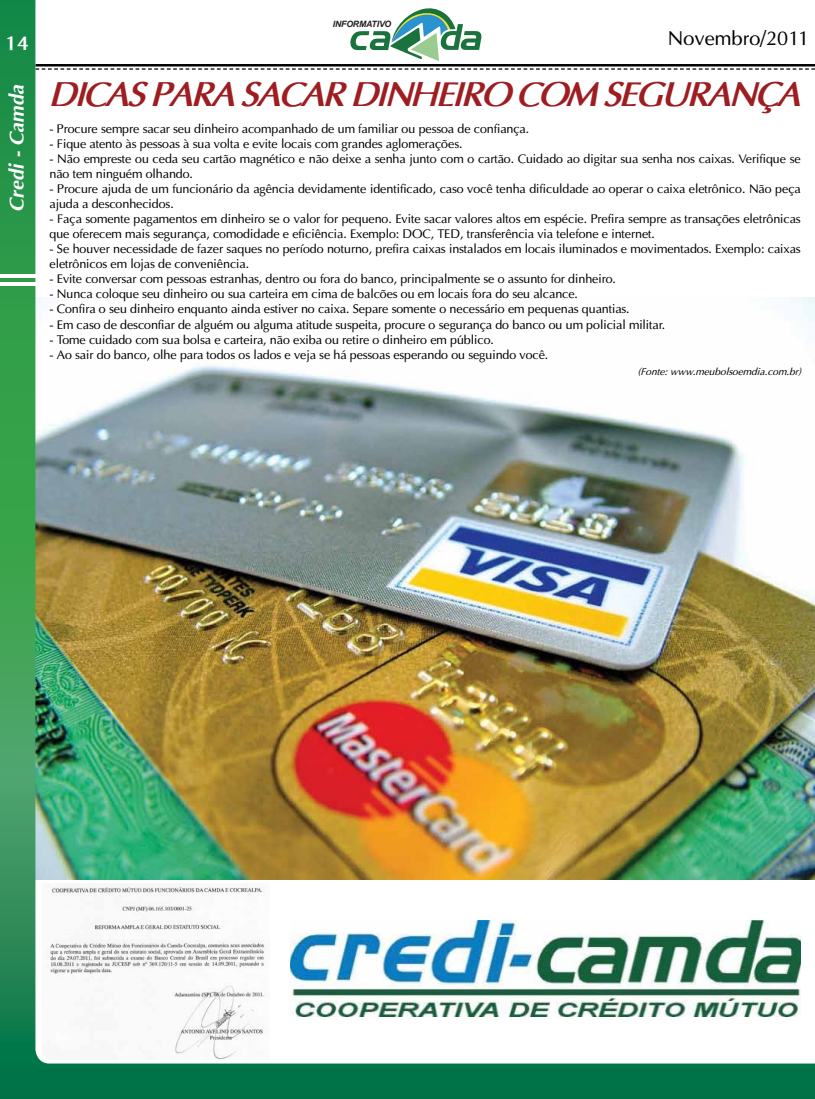
<style>
.page{position:relative;width:815px;height:1099px;background:#fff}
.page>*{position:absolute;margin:0;border:0;box-sizing:border-box;transform-origin:0 0}
.t1{font:italic 700 34.38px "Optima";color:#9d1d21}
.t2{font:20px "Optima";color:#000}
.t3{font:italic 700 20px "Optimum";color:#fff}
.t4{font:700 20px "Optima";color:#fff}
.t5{font:12.5px/15px "Optima";letter-spacing:-.01em;color:#000}
.t6{font:italic 10px "Optima";color:#000}
.t7{font:italic 700 8.75px "Arial";letter-spacing:-.02em;color:#231f20}
</style>
<div class="page">
<img style="left:0;top:0;width:815px;height:1098px">
<hr style="left:0;top:282px;width:40px;height:4px;background:#fff">
<hr style="left:0;top:274px;width:40px;height:3px;background:#fff">
<img style="left:42px;top:883px;width:227px;height:176px">
<img style="left:291px;top:920px;width:510px;height:96px">
<h2 class="t4" style="left:5px;top:31px;width:25px">14</h2>
<h2 class="t3" style="left:4px;top:212px;width:128px;rotate:-90deg">Credi - Camda</h2>
<p class="t7" style="left:333px;top:18px;width:60px">INFORMATIVO</p>
<h2 class="t2" style="left:668px;top:26px;width:143px">Novembro/2011</h2>
<h1 class="t1" style="left:48px;top:74px;width:765px">DICASPARASACARDINHEIRO COM SEGURANÇA</h1>
<p class="t5" style="left:50px;top:122px;width:481px">- Procure sempre sacar seu dinheiro acompanhado de um familiar ou pessoa de confiança.</p>
<p class="t5" style="left:50px;top:137px;width:414px">- Fique atento às pessoas à sua volta e evite locais com grandes aglomerações.</p>
<p class="t5" style="left:50px;top:152px;width:753px">- Não empreste ou ceda seu cartão magnético e não deixe a senha junto com o cartão. Cuidado ao digitar sua senha nos caixas. Verifique se não tem ninguém olhando.</p>
<p class="t5" style="left:50px;top:182px;width:753px">- Procure ajuda de um funcionário da agência devidamente identificado, caso você tenha dificuldade ao operar o caixa eletrônico. Não peça ajuda a desconhecidos.</p>
<p class="t5" style="left:50px;top:212px;width:753px">- Faça somente pagamentos em dinheiro se o valor for pequeno. Evite sacar valores altos em espécie. Prefira sempre as transações eletrônicas que oferecem mais segurança, comodidade e eficiência. Exemplo: DOC, TED, transferência via telefone e internet.</p>
<p class="t5" style="left:50px;top:242px;width:753px">- Se houver necessidade de fazer saques no período noturno, prefira caixas instalados em locais iluminados e movimentados. Exemplo: caixas eletrônicos em lojas de conveniência.</p>
<p class="t5" style="left:50px;top:272px;width:568px">- Evite conversar com pessoas estranhas, dentro ou fora do banco, principalmente se o assunto for dinheiro.</p>
<p class="t5" style="left:50px;top:287px;width:530px">- Nunca coloque seu dinheiro ou sua carteira em cima de balcões ou em locais fora do seu alcance.</p>
<p class="t5" style="left:50px;top:302px;width:582px">- Confira o seu dinheiro enquanto ainda estiver no caixa. Separe somente o necessário em pequenas quantias.</p>
<p class="t5" style="left:50px;top:317px;width:617px">- Em caso de desconfiar de alguém ou alguma atitude suspeita, procure o segurança do banco ou um policial militar.</p>
<p class="t5" style="left:50px;top:332px;width:446px">- Tome cuidado com sua bolsa e carteira, não exiba ou retire o dinheiro em público.</p>
<p class="t5" style="left:50px;top:347px;width:500px">- Ao sair do banco, olhe para todos os lados e veja se há pessoas esperando ou seguindo você.</p>
<p class="t6" style="left:638px;top:366px;width:168px">(Fonte:www.meubolsoemdia.com.br)</p>
</div>
